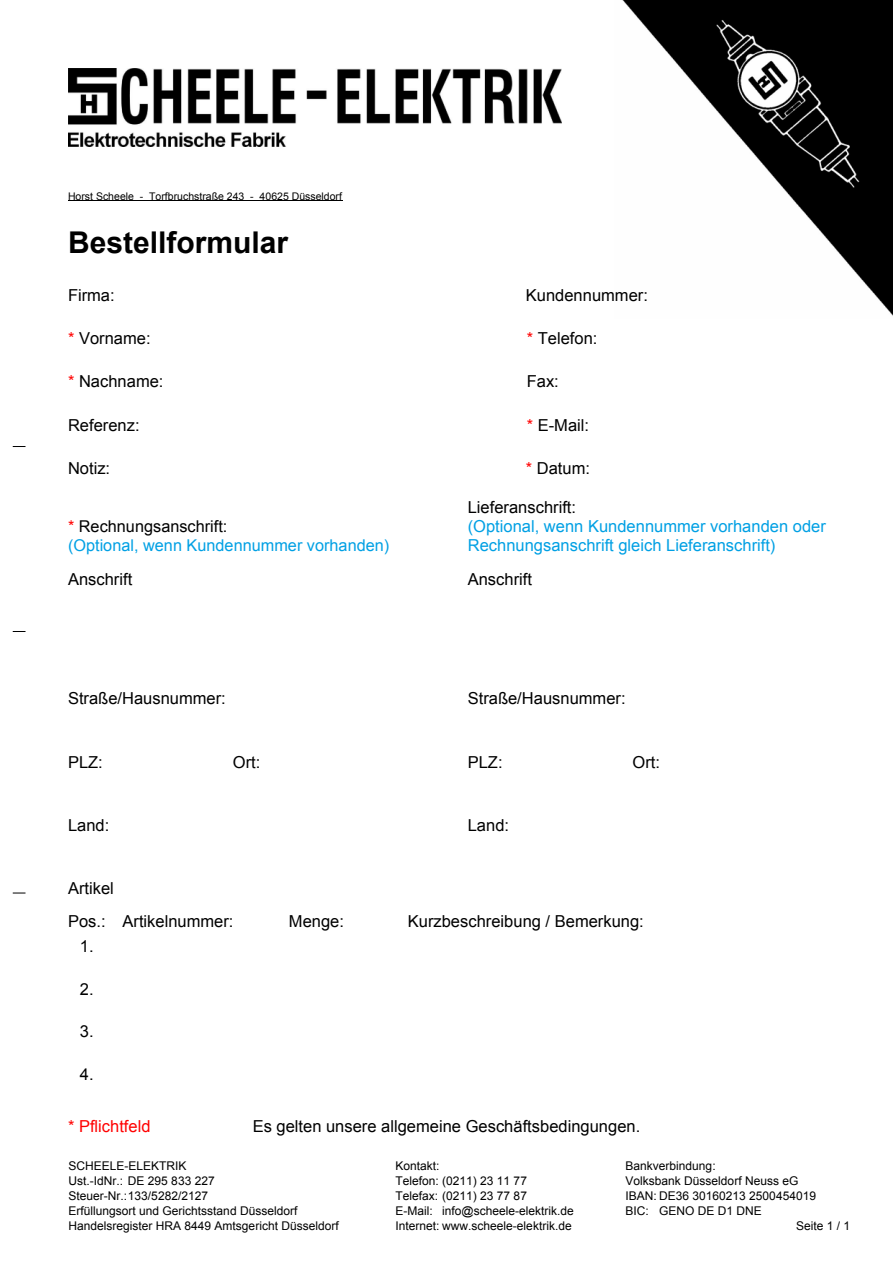
<style>
.page{position:relative;width:893px;height:1263px;background:#fff}
.page>*{position:absolute;margin:0;border:0;box-sizing:border-box;transform-origin:0 0}
.t1{font:700 30px "Arial";color:#000}
.t2{font:16.5px/33.3px "Arial";color:#000}
.t3{font:16.5px/18.9px "Arial";color:#00a0e4}
.t4{font:16.5px "Arial";color:#f00}
.t5{font:16.2px/18.6px "Arial";color:#00a0e4}
.t6{font:12px "Arial";color:#000}
.t7{font:10.5px "Arial";color:#000}
.s1{color:#f00}
.s2{color:#000}
</style>
<div class="page">
<img style="left:622px;top:0;width:271px;height:316px">
<img style="left:68px;top:68px;width:493px;height:79px">
<hr style="left:68px;top:200px;width:274px;height:1px;background:#000">
<svg style="left:13px;top:446px;width:13px;height:1px"></svg>
<svg style="left:13px;top:631px;width:13px;height:1px"></svg>
<svg style="left:13px;top:893px;width:13px;height:1px"></svg>
<p class="t7" style="left:68px;top:192px;width:276px">Horst Scheele - Torfbruchstraße 243 - 40625 Düsseldorf</p>
<h1 class="t1" style="left:68px;top:232px;width:222px">Bestellformular</h1>
<h2 class="t2" style="left:68px;top:280px;width:48px">Firma:</h2>
<h2 class="t2" style="left:526px;top:280px;width:124px">Kundennummer:</h2>
<h2 class="t2" style="left:68px;top:323px;width:84px"><span class="s1">*</span> Vorname:</h2>
<h2 class="t2" style="left:68px;top:366px;width:97px"><span class="s1">*</span> Nachname:</h2>
<h2 class="t2" style="left:68px;top:410px;width:73px">Referenz:</h2>
<h2 class="t2" style="left:527px;top:323px;width:72px"><span class="s1">*</span> Telefon:</h2>
<h2 class="t2" style="left:527px;top:366px;width:34px">Fax:</h2>
<h2 class="t2" style="left:527px;top:410px;width:64px"><span class="s1">*</span> E-Mail:</h2>
<h2 class="t2" style="left:68px;top:453px;width:44px">Notiz:</h2>
<h3 class="t5" style="left:68px;top:519px;width:323px"><span class="s1">*</span> <span class="s2">Rechnungsanschrift:<br></span>(Optional, wenn Kundennummer vorhanden)</h3>
<h2 class="t2" style="left:526px;top:453px;width:66px"><span class="s1">*</span> Datum:</h2>
<h2 class="t2" style="left:468px;top:492px;width:110px">Lieferanschrift:</h2>
<h2 class="t3" style="left:468px;top:518px;width:360px">(Optional, wenn Kundennummer vorhanden oder<br>Rechnungsanschrift gleich Lieferanschrift)</h2>
<h2 class="t2" style="left:68px;top:564px;width:66px">Anschrift</h2>
<h2 class="t2" style="left:468px;top:564px;width:66px">Anschrift</h2>
<h2 class="t2" style="left:68px;top:683px;width:159px">Straße/Hausnummer:</h2>
<h2 class="t2" style="left:468px;top:683px;width:159px">Straße/Hausnummer:</h2>
<h2 class="t2" style="left:68px;top:747px;width:36px">PLZ:</h2>
<h2 class="t2" style="left:233px;top:747px;width:29px">Ort:</h2>
<h2 class="t2" style="left:468px;top:747px;width:36px">PLZ:</h2>
<h2 class="t2" style="left:633px;top:747px;width:29px">Ort:</h2>
<h2 class="t2" style="left:68px;top:810px;width:43px">Land:</h2>
<h2 class="t2" style="left:468px;top:810px;width:43px">Land:</h2>
<h2 class="t2" style="left:68px;top:873px;width:167px">Artikel<br>Pos.: Artikelnummer:</h2>
<h2 class="t2" style="left:80px;top:931px;width:15px">1.</h2>
<h2 class="t2" style="left:80px;top:974px;width:15px">2.</h2>
<h2 class="t2" style="left:80px;top:1016px;width:15px">3.</h2>
<h2 class="t2" style="left:80px;top:1059px;width:15px">4.</h2>
<h2 class="t4" style="left:68px;top:1120px;width:84px">* Pflichtfeld</h2>
<h2 class="t2" style="left:289px;top:906px;width:57px">Menge:</h2>
<h2 class="t2" style="left:408px;top:906px;width:238px">Kurzbeschreibung / Bemerkung:</h2>
<h2 class="t2" style="left:253px;top:1111px;width:389px">Es gelten unsere allgemeine Geschäftsbedingungen.</h2>
<p class="t6" style="left:68px;top:1161px;width:120px">SCHEELE-ELEKTRIK</p>
<p class="t6" style="left:395px;top:1161px;width:46px">Kontakt:</p>
<p class="t6" style="left:625px;top:1161px;width:92px">Bankverbindung:</p>
<p class="t6" style="left:68px;top:1176px;width:148px">Ust.-IdNr.: DE 295 833 227</p>
<p class="t6" style="left:395px;top:1176px;width:133px">Telefon: (0211) 23 11 77</p>
<p class="t6" style="left:625px;top:1176px;width:174px">Volksbank Düsseldorf Neuss eG</p>
<p class="t6" style="left:68px;top:1191px;width:141px">Steuer-Nr.:133/5282/2127</p>
<p class="t6" style="left:395px;top:1191px;width:133px">Telefax: (0211) 23 77 87</p>
<p class="t6" style="left:625px;top:1191px;width:192px">IBAN: DE36 30160213 2500454019</p>
<p class="t6" style="left:68px;top:1206px;width:231px">Erfüllungsort und Gerichtsstand Düsseldorf</p>
<p class="t6" style="left:395px;top:1206px;width:180px">E-Mail: info@scheele-elektrik.de</p>
<p class="t6" style="left:625px;top:1206px;width:138px">BIC: GENO DE D1 DNE</p>
<p class="t6" style="left:68px;top:1221px;width:272px">Handelsregister HRA 8449 Amtsgericht Düsseldorf</p>
<p class="t6" style="left:395px;top:1221px;width:178px">Internet: www.scheele-elektrik.de</p>
<p class="t6" style="left:796px;top:1221px;width:56px">Seite 1 / 1</p>
</div>
